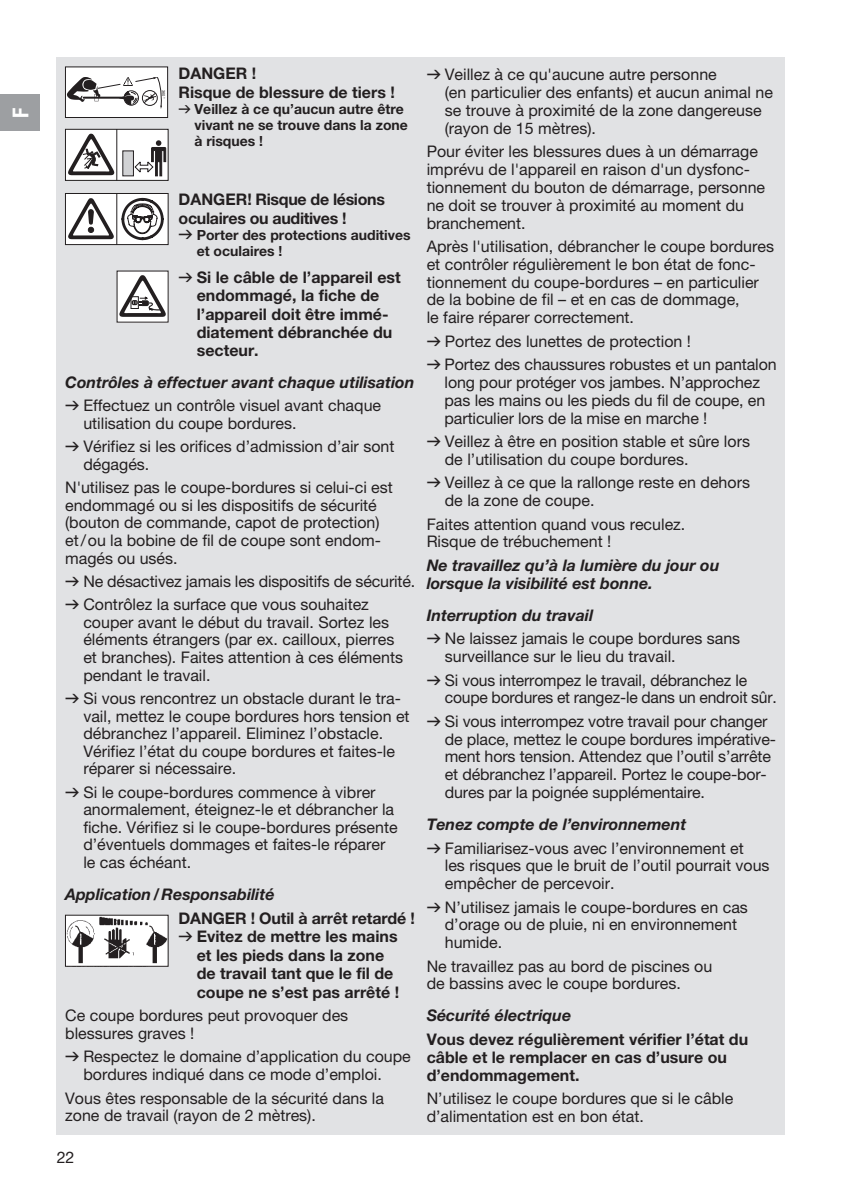
<style>
.page{position:relative;width:842px;height:1191px;background:#fff}
.page>*{position:absolute;margin:0;border:0;box-sizing:border-box;transform-origin:0 0}
.t1{font:22px "GARDENA Pro Bo Cond";color:#fff}
.t2{font:16px/17.8px "GARDENA Pro";color:#231f20}
.t3{font:700 16px/18.4px "GARDENA Pro";color:#231f20}
.t4{font:italic 700 16px/23.2px "GARDENA Pro";color:#231f20}
.t5{font:700 16px/18.4px "GARDENA Pro";letter-spacing:-.02em;color:#231f20}
.t6{font:700 14px/16px "GARDENA Pro";color:#231f20}
.t7{font:4px "GARDENA Pro";color:#231f20}
.s1{font-family:"Formdruck";font-weight:400}
.s2{font-family:"Formdruck";font-weight:400;font-size:16px}
.s3{font-family:"Formdruck";font-weight:400;font-style:normal}
.s4{font-weight:400;font-style:normal}
.s5{font-family:"Formdruck"}
.s6{font-weight:700;font-style:italic}
</style>
<div class="page">
<div style="left:57px;top:57px;width:728px;height:1077px;background:#e1e2e4"></div>
<div style="left:65px;top:67px;width:103px;height:50px;background:#fff"></div>
<svg style="left:67px;top:77px;width:95px;height:32px"></svg>
<div style="left:65px;top:67px;width:103px;height:51px;border:1px solid #231f20"></div>
<div style="left:65px;top:129px;width:103px;height:51px;background:#fff"></div>
<div style="left:65px;top:129px;width:103px;height:52px;border:1px solid #231f20"></div>
<hr style="left:116px;top:129px;width:1px;height:52px;background:#231f20">
<svg style="left:68px;top:134px;width:47px;height:41px"></svg>
<svg style="left:134px;top:140px;width:32px;height:36px"></svg>
<div style="left:122px;top:151px;width:12px;height:25px;background:#d1d2d4;border:1px solid #231f20"></div>
<div style="left:65px;top:193px;width:103px;height:51px;background:#fff"></div>
<div style="left:65px;top:193px;width:103px;height:52px;border:1px solid #231f20"></div>
<hr style="left:116px;top:193px;width:1px;height:52px;background:#231f20">
<svg style="left:68px;top:198px;width:46px;height:41px"></svg>
<svg style="left:121px;top:198px;width:43px;height:42px"></svg>
<div style="left:117px;top:271px;width:51px;height:51px;background:#fff"></div>
<svg style="left:119px;top:275px;width:47px;height:42px"></svg>
<img style="left:67px;top:917px;width:99px;height:47px">
<div style="left:0;top:95px;width:40px;height:36px;background:#9d9fa2"></div>
<h1 class="t1" style="left:7px;top:118px;width:12px;rotate:-90deg">F</h1>
<p class="t7" style="left:166px;top:90px;width:10px;rotate:90deg">360°</p>
<p class="t3" style="left:179px;top:64px;width:218px">DANGER !<br>Risque de blessure de tiers !</p>
<p class="t6" style="left:194px;top:101px;width:215px;text-indent:-16px"><span class="s1">v</span> Veillez à ce qu’aucun autre être vivant ne se trouve dans la zone à risques !</p>
<p class="t5" style="left:179px;top:190px;width:208px">DANGER! Risque de lésions oculaires ou auditives !</p>
<p class="t6" style="left:197px;top:226px;width:215px;text-indent:-18px"><span class="s2">v</span> Porter des protections auditives et oculaires !</p>
<p class="t3" style="left:197px;top:267px;width:206px;text-indent:-18px"><span class="s1">v</span> Si le câble de l’appareil est endommagé, la fiche de l’appareil doit être immé&shy;diatement débranchée du secteur.</p>
<p class="t4" style="left:65px;top:370px;width:351px">Contrôles à effectuer avant chaque utilisation <span class="s3">v</span> <span class="s4">Effectuez un contrôle visuel avant chaque</span></p>
<p class="t2" style="left:65px;top:411px;width:331px;line-height:23.2px;text-indent:18px">utilisation du coupe bordures.<br><span class="s5">v</span> Vérifiez si les orifices d’admission d’air sont</p>
<p class="t2" style="left:65px;top:452px;width:329px;line-height:23.2px;text-indent:18px">dégagés.<br>N'utilisez pas le coupe-bordures si celui-ci est</p>
<p class="t2" style="left:65px;top:496px;width:316px">endommagé ou si les dispositifs de sécurité (bouton de commande, capot de protection) et/ou la bobine de fil de coupe sont endom&shy;magés ou usés.</p>
<p class="t2" style="left:65px;top:569px;width:352px;line-height:23.2px"><span class="s5">v</span> Ne désactivez jamais les dispositifs de sécurité. <span class="s5">v</span> Contrôlez la surface que vous souhaitez</p>
<p class="t2" style="left:83px;top:613px;width:321px">couper avant le début du travail. Sortez les éléments étrangers (par ex. cailloux, pierres et branches). Faites attention à ces éléments pendant le travail.</p>
<p class="t2" style="left:83px;top:689px;width:328px;text-indent:-18px"><span class="s5">v</span> Si vous rencontrez un obstacle durant le tra&shy;vail, mettez le coupe bordures hors tension et débranchez l’appareil. Eliminez l’obstacle.<br>Vérifiez l’état du coupe bordures et faites-le réparer si nécessaire.</p>
<p class="t2" style="left:83px;top:783px;width:316px;text-indent:-18px"><span class="s5">v</span> Si le coupe-bordures commence à vibrer anormalement, éteignez-le et débrancher la fiche. Vérifiez si le coupe-bordures présente d’éventuels dommages et faites-le réparer le cas échéant.</p>
<p class="t4" style="left:65px;top:882px;width:211px">Application/Responsabilité</p>
<p class="t3" style="left:179px;top:908px;width:238px">DANGER ! Outil à arrêt retardé !</p>
<p class="t3" style="left:179px;top:927px;width:220px"><span class="s1">v</span> Evitez de mettre les mains</p>
<p class="t3" style="left:197px;top:945px;width:189px">et les pieds dans la zone</p>
<p class="t3" style="left:197px;top:964px;width:198px">de travail tant que le fil de</p>
<p class="t3" style="left:197px;top:982px;width:204px">coupe ne s’est pas arrêté !</p>
<p class="t2" style="left:65px;top:1006px;width:285px">Ce coupe bordures peut provoquer des blessures graves !</p>
<p class="t2" style="left:83px;top:1047px;width:329px;text-indent:-18px"><span class="s5">v</span> Respectez le domaine d’application du coupe bordures indiqué dans ce mode d’emploi.</p>
<p class="t2" style="left:65px;top:1088px;width:320px">Vous êtes responsable de la sécurité dans la zone de travail (rayon de 2 mètres).</p>
<p class="t2" style="left:57px;top:1147px;width:19px">22</p>
<p class="t2" style="left:445px;top:66px;width:330px;text-indent:-18px"><span class="s5">v</span> Veillez à ce qu'aucune autre personne<br>(en particulier des enfants) et aucun animal ne se trouve à proximité de la zone dangereuse (rayon de 15 mètres).</p>
<p class="t2" style="left:427px;top:143px;width:340px">Pour éviter les blessures dues à un démarrage imprévu de l'appareil en raison d'un dysfonc&shy;tionnement du bouton de démarrage, personne ne doit se trouver à proximité au moment du branchement.</p>
<p class="t2" style="left:427px;top:237px;width:349px">Après l'utilisation, débrancher le coupe bordures et contrôler régulièrement le bon état de fonc&shy;tionnement du coupe-bordures – en particulier de la bobine de fil – et en cas de dommage,<br>le faire réparer correctement.</p>
<p class="t2" style="left:427px;top:329px;width:351px;line-height:23.4px"><span class="s5">v</span> Portez des lunettes de protection !<br><span class="s5">v</span> Portez des chaussures robustes et un pantalon</p>
<p class="t2" style="left:445px;top:373px;width:322px">long pour protéger vos jambes. N’approchez pas les mains ou les pieds du fil de coupe, en particulier lors de la mise en marche !</p>
<p class="t2" style="left:445px;top:432px;width:307px;text-indent:-18px"><span class="s5">v</span> Veillez à être en position stable et sûre lors de l’utilisation du coupe bordures.</p>
<p class="t2" style="left:445px;top:473px;width:307px;text-indent:-18px"><span class="s5">v</span> Veillez à ce que la rallonge reste en dehors de la zone de coupe.</p>
<p class="t2" style="left:427px;top:515px;width:260px">Faites attention quand vous reculez.<br>Risque de trébuchement !</p>
<p class="t4" style="left:427px;top:556px;width:294px;line-height:17.8px">Ne travaillez qu’à la lumière du jour ou lorsque la visibilité est bonne.</p>
<p class="t2" style="left:427px;top:603px;width:315px;line-height:23.4px"><span class="s6">Interruption du travail<br></span><span class="s5">v</span> Ne laissez jamais le coupe bordures sans</p>
<p class="t2" style="left:427px;top:644px;width:322px;line-height:23.6px;text-indent:18px">surveillance sur le lieu du travail.<br><span class="s5">v</span> Si vous interrompez le travail, débranchez le</p>
<p class="t2" style="left:427px;top:686px;width:352px;line-height:23.4px;text-indent:18px">coupe bordures et rangez-le dans un endroit sûr. <span class="s5">v</span> Si vous interrompez votre travail pour changer</p>
<p class="t2" style="left:445px;top:730px;width:331px">de place, mettez le coupe bordures impérative&shy;ment hors tension. Attendez que l’outil s’arrête et débranchez l’appareil. Portez le coupe-bor&shy;dures par la poignée supplémentaire.</p>
<p class="t2" style="left:427px;top:812px;width:319px;line-height:23.4px"><span class="s6">Tenez compte de l’environnement<br></span><span class="s5">v</span> Familiarisez-vous avec l’environnement et</p>
<p class="t2" style="left:445px;top:856px;width:326px">les risques que le bruit de l’outil pourrait vous empêcher de percevoir.</p>
<p class="t2" style="left:445px;top:897px;width:305px;text-indent:-18px"><span class="s5">v</span> N’utilisez jamais le coupe-bordures en cas d’orage ou de pluie, ni en environnement humide.</p>
<p class="t2" style="left:427px;top:957px;width:287px">Ne travaillez pas au bord de piscines ou de bassins avec le coupe bordures.</p>
<p class="t4" style="left:427px;top:1003px;width:146px">Sécurité électrique</p>
<p class="t3" style="left:427px;top:1030px;width:323px;line-height:17.8px">Vous devez régulièrement vérifier l’état du câble et le remplacer en cas d’usure ou d’endommagement.</p>
<p class="t2" style="left:427px;top:1089px;width:308px">N’utilisez le coupe bordures que si le câble d’alimentation est en bon état.</p>
</div>
